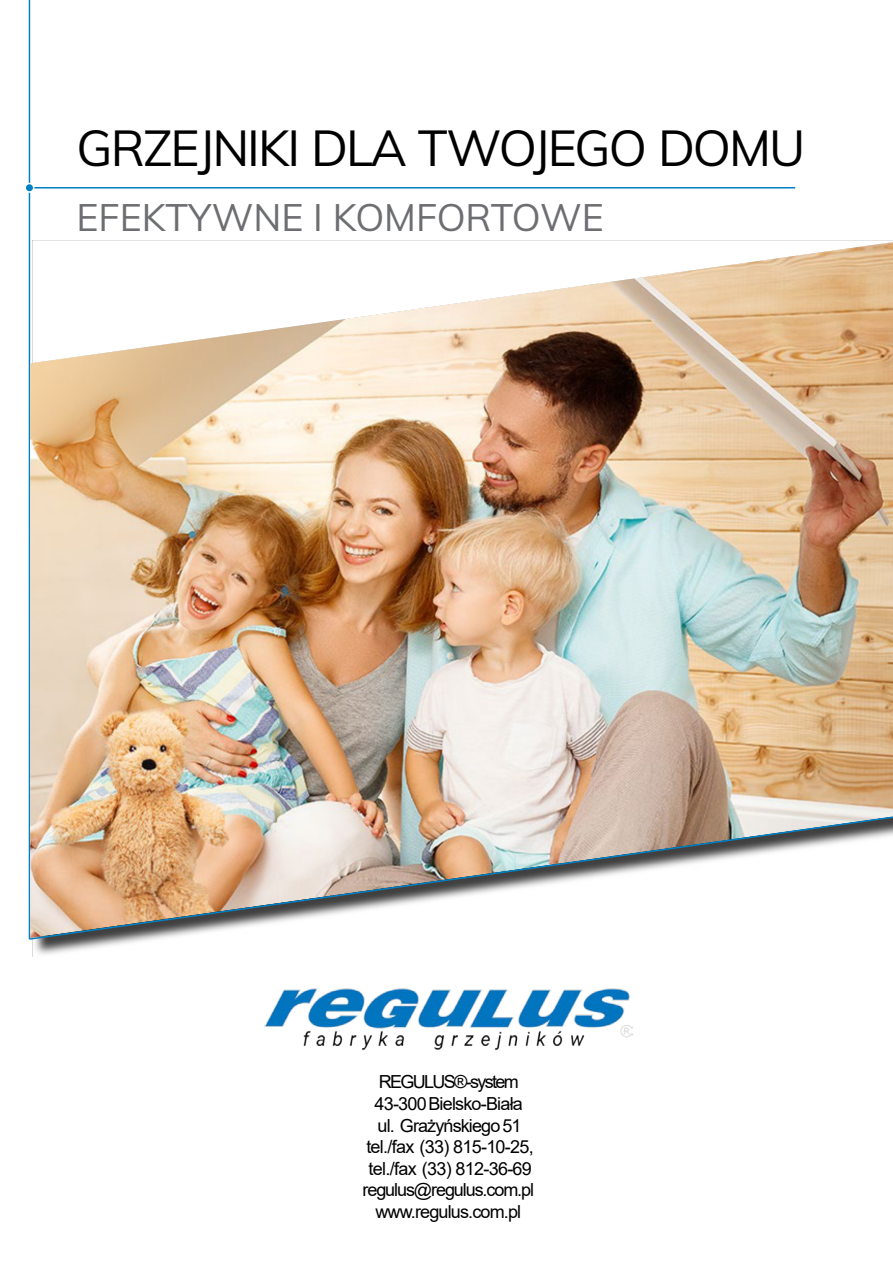
<style>
.page{position:relative;width:893px;height:1263px;background:#fff}
.page>*{position:absolute;margin:0;border:0;box-sizing:border-box;transform-origin:0 0}
.t1{font:49.5px "Mulish";letter-spacing:-.04em;color:#000}
.t2{font:37.5px "Mulish";color:#6d6e71}
.t3{font:18px/21.6px "Arial";letter-spacing:-.045em;color:#000;text-align:center}
</style>
<div class="page">
<hr style="left:29px;top:0;width:1px;height:939px;background:#0080c4">
<hr style="left:28px;top:187px;width:767px;height:1px;background:#0080c4">
<div style="left:25px;top:183px;width:9px;height:9px;background:#0080c4;border-radius:50%"></div>
<div style="left:24px;top:183px;width:10px;height:10px;border:2px solid #fff;border-radius:50%"></div>
<img style="left:30px;top:242px;width:863px;height:568px">
<img style="left:28px;top:810px;width:865px;height:131px">
<img style="left:264px;top:989px;width:369px;height:62px">
<h1 class="t1" style="left:77px;top:117px;width:730px">GRZEJNIKI DLA TWOJEGO DOMU</h1>
<h2 class="t2" style="left:77px;top:193px;width:529px">EFEKTYWNE I KOMFORTOWE</h2>
<p class="t3" style="left:362px;top:1073px;width:173px">REGULUS®-system<br>43-300Bielsko-Biała<br>ul. Grażyńskiego 51 tel./fax (33) 815-10-25, tel./fax (33) 812-36-69 regulus@regulus.com.pl www.regulus.com.pl</p>
</div>
